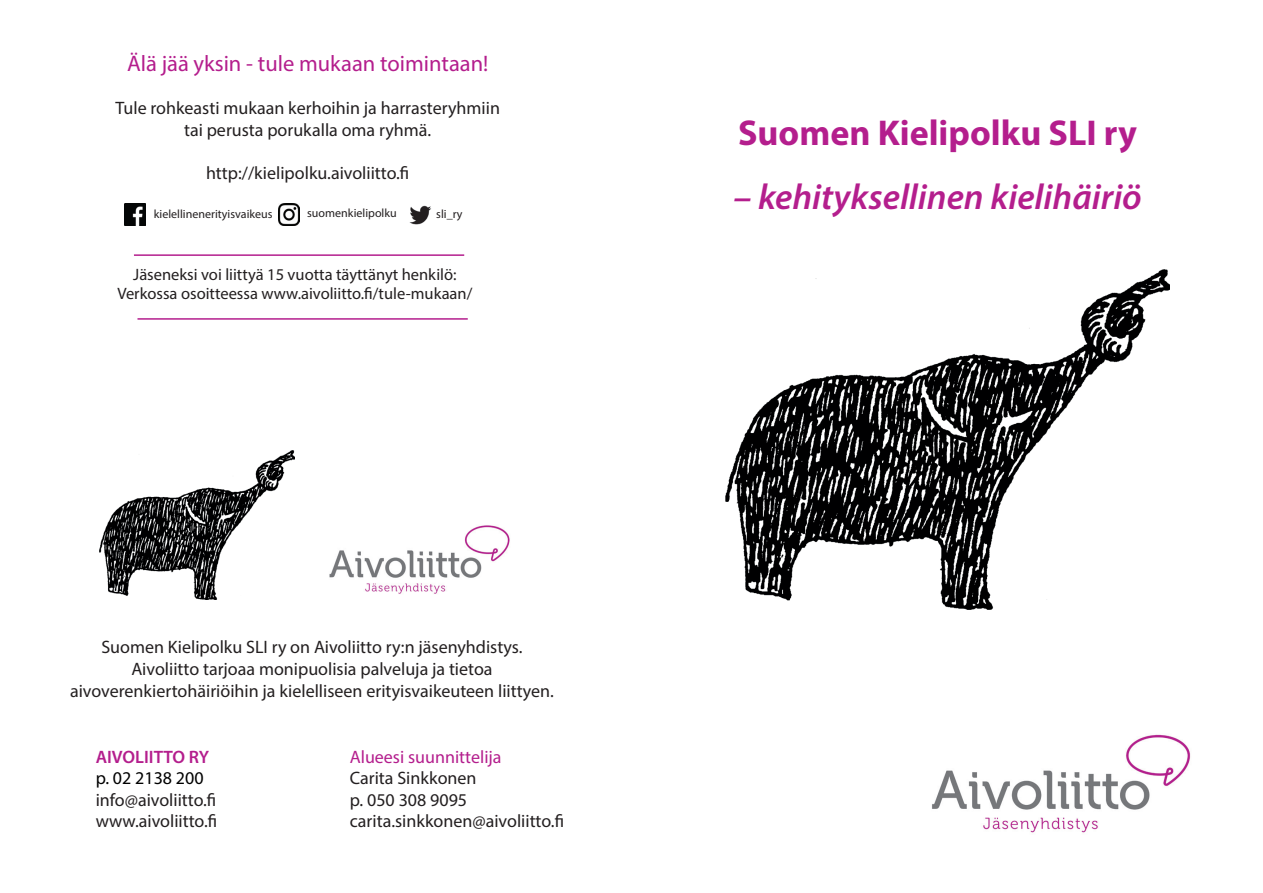
<style>
.page{position:relative;width:1263px;height:893px;background:#fff}
.page>*{position:absolute;margin:0;border:0;box-sizing:border-box;transform-origin:0 0}
.t1{font:italic 600 36px "Myriad Pro";color:#b41e8d}
.t2{font:700 36px "Myriad Pro";color:#b41e8d}
.t3{font:22.5px "Myriad Pro";color:#b41e8d}
.t4{font:18px/21.6px "Myriad Pro";color:#231f20;text-align:center}
.t5{font:18px "Myriad Pro";color:#b41e8d}
.t6{font:600 18px "Myriad Pro";color:#b41e8d}
.t7{font:18px "Myriad Pro";color:#000}
.t8{font:16.5px/19.8px "Myriad Pro";color:#231f20;text-align:center}
.t9{font:12px "Myriad Pro";color:#231f20}
</style>
<div class="page">
<hr style="left:137px;top:318px;width:331px;height:2px;background:#b41e8d">
<hr style="left:134px;top:254px;width:330px;height:2px;background:#b41e8d">
<img style="left:329px;top:525px;width:181px;height:69px">
<img style="left:725px;top:270px;width:444px;height:340px">
<img style="left:932px;top:734px;width:259px;height:99px">
<img style="left:100px;top:450px;width:195px;height:149px">
<img style="left:125px;top:203px;width:20px;height:22px">
<img style="left:278px;top:204px;width:22px;height:21px">
<img style="left:409px;top:205px;width:22px;height:20px">
<p class="t3" style="left:127px;top:49px;width:363px">Älä jää yksin - tule mukaan toimintaan!</p>
<p class="t4" style="left:115px;top:97px;width:386px">Tule rohkeasti mukaan kerhoihin ja harrasteryhmiin tai perusta porukalla oma ryhmä.</p>
<p class="t4" style="left:206px;top:162px;width:205px">http://kielipolku.aivoliitto.fi</p>
<p class="t9" style="left:154px;top:206px;width:120px">kielellinenerityisvaikeus</p>
<p class="t9" style="left:307px;top:206px;width:91px">suomenkielipolku</p>
<p class="t9" style="left:436px;top:206px;width:28px">sli_ry</p>
<p class="t8" style="left:117px;top:264px;width:356px">Jäseneksi voi liittyä 15 vuotta täyttänyt henkilö:<br>Verkossa osoitteessa www.aivoliitto.fi/tule-mukaan/</p>
<p class="t4" style="left:70px;top:636px;width:485px">Suomen Kielipolku SLI ry on Aivoliitto ry:n jäsenyhdistys.<br>Aivoliitto tarjoaa monipuolisia palveluja ja tietoa aivoverenkiertohäiriöihin ja kielelliseen erityisvaikeuteen liittyen.</p>
<p class="t6" style="left:96px;top:745px;width:115px">AIVOLIITTO RY</p>
<p class="t7" style="left:96px;top:767px;width:110px">p. 02 2138 200</p>
<p class="t4" style="left:96px;top:789px;width:123px;text-align:left">info@aivoliitto.fi www.aivoliitto.fi</p>
<p class="t5" style="left:350px;top:745px;width:153px">Alueesi suunnittelija</p>
<p class="t4" style="left:350px;top:767px;width:216px;text-align:left">Carita Sinkkonen<br>p. 050 308 9095 carita.sinkkonen@aivoliitto.fi</p>
<h1 class="t2" style="left:738px;top:109px;width:400px">Suomen Kielipolku SLI ry</h1>
<h1 class="t1" style="left:733px;top:174px;width:410px">– kehityksellinen kielihäiriö</h1>
</div>
